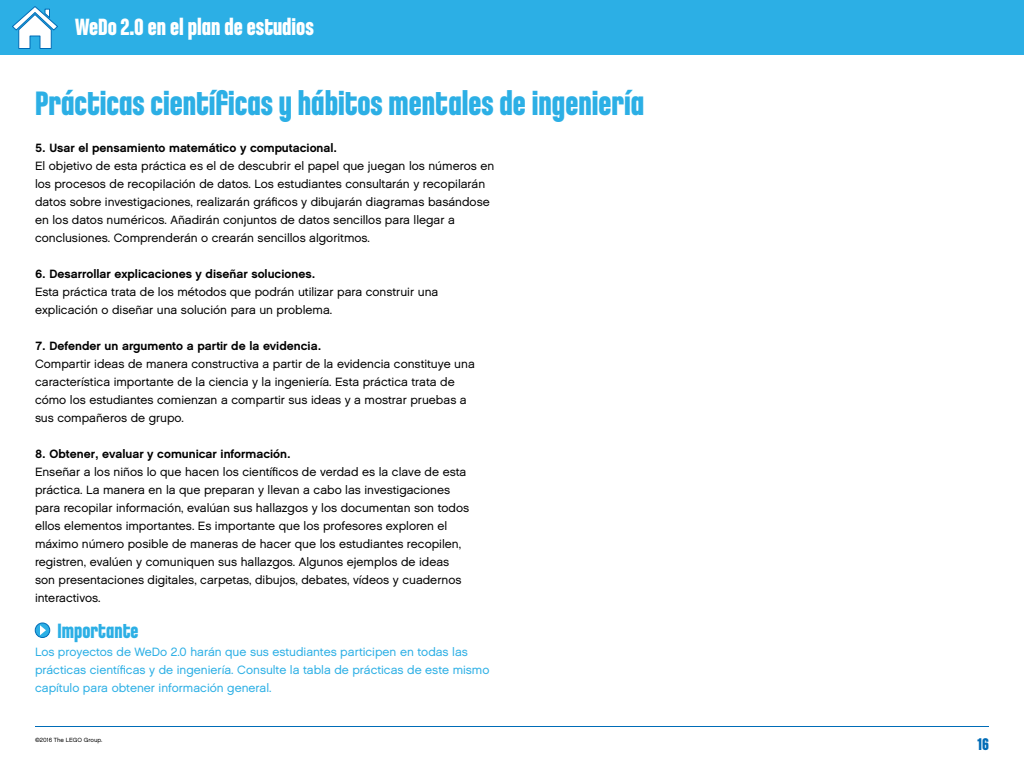
<style>
.page{position:relative;width:1024px;height:768px;background:#fff}
.page>*{position:absolute;margin:0;border:0;box-sizing:border-box;transform-origin:0 0}
.t1{font:700 36px "LEGO Chalet Comprime 80";color:#2cafe5}
.t2{font:700 25px "LEGO Chalet Comprime 80";color:#fff}
.t3{font:700 22px "LEGO Chalet Comprime 80";color:#2cafe5}
.t4{font:700 18px "LEGO Chalet Comprime 80";color:#006cb7}
.t5{font:12px/18px "LEGO Chalet 60";color:#000}
.t6{font:12px/18px "LEGO Chalet 60";color:#2cafe5}
.t7{font:700 12px "LEGO Chalet 60";color:#000}
.t8{font:6px "LEGO Chalet 60";color:#000}
</style>
<div class="page">
<div style="left:0;top:0;width:1024px;height:55px;background:#2cafe5"></div>
<hr style="left:35px;top:726px;width:954px;height:2px;background:#006cb7">
<svg style="left:12px;top:6px;width:46px;height:43px"></svg>
<div style="left:35px;top:623px;width:15px;height:15px;background:#2cafe5;border-radius:50%"></div>
<div style="left:35px;top:623px;width:15px;height:15px;border:1px solid #006cb7;border-radius:50%"></div>
<svg style="left:40px;top:625px;width:6px;height:10px"></svg>
<h2 class="t2" style="left:75px;top:12px;width:240px">WeDo 2.0 en el plan de estudios</h2>
<h1 class="t1" style="left:35px;top:82px;width:611px">Prácticas científicas y hábitos mentales de ingeniería</h1>
<p class="t7" style="left:35px;top:140px;width:304px">5. Usar el pensamiento matemático y computacional.</p>
<p class="t5" style="left:35px;top:156px;width:461px">El objetivo de esta práctica es el de descubrir el papel que juegan los números en los procesos de recopilación de datos. Los estudiantes consultarán y recopilarán datos sobre investigaciones, realizarán gráficos y dibujarán diagramas basándose en los datos numéricos. Añadirán conjuntos de datos sencillos para llegar a conclusiones. Comprenderán o crearán sencillos algoritmos.</p>
<p class="t7" style="left:35px;top:266px;width:282px">6. Desarrollar explicaciones y diseñar soluciones.</p>
<p class="t5" style="left:35px;top:282px;width:405px">Esta práctica trata de los métodos que podrán utilizar para construir una explicación o diseñar una solución para un problema.</p>
<p class="t7" style="left:35px;top:338px;width:288px">7. Defender un argumento a partir de la evidencia.</p>
<p class="t5" style="left:35px;top:354px;width:441px">Compartir ideas de manera constructiva a partir de la evidencia constituye una característica importante de la ciencia y la ingeniería. Esta práctica trata de cómo los estudiantes comienzan a compartir sus ideas y a mostrar pruebas a sus compañeros de grupo.</p>
<p class="t7" style="left:35px;top:446px;width:257px">8. Obtener, evaluar y comunicar información.</p>
<p class="t5" style="left:35px;top:462px;width:436px">Enseñar a los niños lo que hacen los científicos de verdad es la clave de esta práctica. La manera en la que preparan y llevan a cabo las investigaciones para recopilar información, evalúan sus hallazgos y los documentan son todos ellos elementos importantes. Es importante que los profesores exploren el máximo número posible de maneras de hacer que los estudiantes recopilen, registren, evalúen y comuniquen sus hallazgos. Algunos ejemplos de ideas son presentaciones digitales, carpetas, dibujos, debates, vídeos y cuadernos interactivos.</p>
<h3 class="t3" style="left:58px;top:617px;width:82px">Importante</h3>
<p class="t6" style="left:35px;top:642px;width:456px">Los proyectos de WeDo 2.0 harán que sus estudiantes participen en todas las prácticas científicas y de ingeniería. Consulte la tabla de prácticas de este mismo capítulo para obtener información general.</p>
<p class="t8" style="left:35px;top:736px;width:69px">©2016 The LEGO Group.</p>
<h3 class="t4" style="left:977px;top:734px;width:13px">16</h3>
</div>
